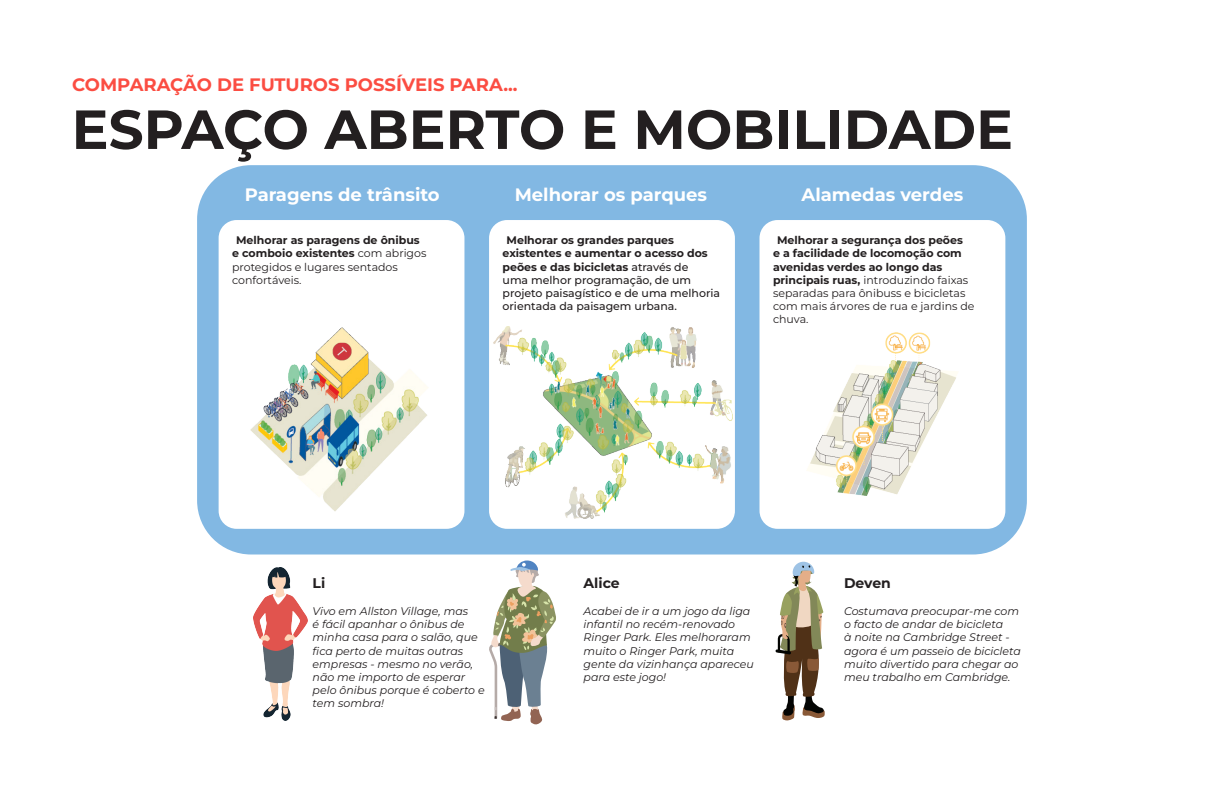
<style>
.page{position:relative;width:1224px;height:792px;background:#fff}
.page>*{position:absolute;margin:0;border:0;box-sizing:border-box;transform-origin:0 0}
.t1{font:700 55px "Montserrat";color:#231f20}
.t2{font:700 18px "Montserrat";color:#fff}
.t3{font:700 18px "Montserrat";color:#fb4d42}
.t4{font:700 14px "Montserrat";color:#231f20}
.t5{font:italic 11px/13.2px "Montserrat";color:#231f20}
.Body{font:700 11px/13.2px "Montserrat";color:#231f20}
.Body-2{font:500 11px/13.2px "Montserrat";color:#231f20}
.Body-3{font:11px/13.2px "Montserrat";color:#231f20}
.s1{font-weight:700}
.s2{font-weight:400}
</style>
<div class="page">
<div style="left:197px;top:165px;width:830px;height:390px;background:#82b8e3;border-radius:54px"></div>
<div style="left:760px;top:220px;width:245px;height:309px;background:#fff;border-radius:18px"></div>
<img style="left:807px;top:332px;width:151px;height:164px">
<div style="left:489px;top:220px;width:246px;height:309px;background:#fff;border-radius:18px"></div>
<div style="left:219px;top:220px;width:245px;height:309px;background:#fff;border-radius:18px"></div>
<img style="left:493px;top:327px;width:239px;height:191px">
<img style="left:250px;top:328px;width:178px;height:183px">
<img style="left:253px;top:567px;width:55px;height:153px">
<svg style="left:775px;top:562px;width:50px;height:159px"></svg>
<svg style="left:489px;top:560px;width:67px;height:164px"></svg>
<p class="t3" style="left:72px;top:71px;width:447px">COMPARAÇÃO DE FUTUROS POSSÍVEIS PARA...</p>
<p class="t1" style="left:72px;top:90px;width:943px">ESPAÇO ABERTO E MOBILIDADE</p>
<h2 class="t2" style="left:245px;top:182px;width:196px">Paragens de trânsito</h2>
<h2 class="t2" style="left:515px;top:182px;width:194px">Melhorar os parques</h2>
<h2 class="t2" style="left:802px;top:182px;width:163px">Alamedas verdes</h2>
<p class="Body-3" style="left:232px;top:233px;width:196px;text-indent:4px"><span class="s1">Melhorar as paragens de ônibus e comboio existentes</span> com abrigos protegidos e lugares sentados confortáveis.</p>
<p class="Body-2" style="left:503px;top:233px;width:219px;text-indent:4px"><span class="s1">Melhorar os grandes parques existentes e aumentar o acesso dos peões e das bicicletas</span> através de<br>uma melhor programação, de um projeto paisagístico e de uma melhoria orientada da paisagem urbana.</p>
<p class="Body" style="left:773px;top:233px;width:203px;text-indent:4px">Melhorar a segurança dos peões<br>e a facilidade de locomoção com avenidas verdes ao longo das principais ruas, <span class="s2">introduzindo faixas separadas para ônibuss e bicicletas com mais árvores de rua e jardins de chuva.</span></p>
<h3 class="t4" style="left:313px;top:573px;width:14px">Li</h3>
<h3 class="t5" style="left:313px;top:604px;width:174px">Vivo em Allston Village, mas<br>é fácil apanhar o ônibus de minha casa para o salão, que fica perto de muitas outras empresas - mesmo no verão, não me importo de esperar pelo ônibus porque é coberto e tem sombra!</h3>
<h3 class="t4" style="left:584px;top:573px;width:38px">Alice</h3>
<h3 class="t5" style="left:584px;top:604px;width:172px">Acabei de ir a um jogo da liga infantil no recém-renovado<br>Ringer Park. Eles melhoraram muito o Ringer Park, muita gente da vizinhança apareceu para este jogo!</h3>
<h3 class="t4" style="left:844px;top:573px;width:48px">Deven</h3>
<h3 class="t5" style="left:844px;top:604px;width:178px">Costumava preocupar-me com o facto de andar de bicicleta<br>à noite na Cambridge Street - agora é um passeio de bicicleta muito divertido para chegar ao meu trabalho em Cambridge.</h3>
</div>
